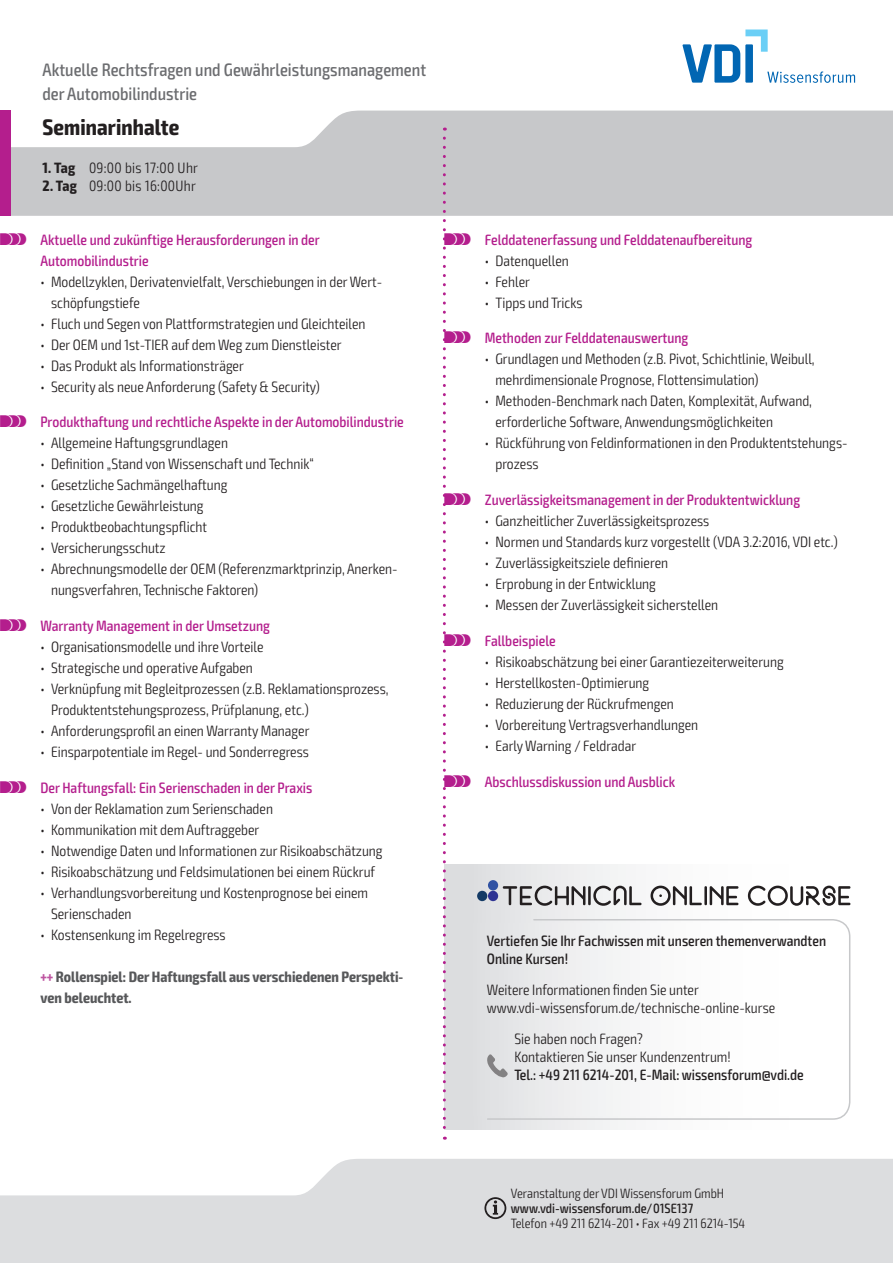
<style>
.page{position:relative;width:893px;height:1263px;background:#fff}
.page>*{position:absolute;margin:0;border:0;box-sizing:border-box;transform-origin:0 0}
.t1{font:700 condensed 22.5px "Exo 2";letter-spacing:.005em;color:#231f20}
.t2{font:500 condensed 18px/24px "Exo 2";color:#6c6d70}
.t3{font:300 condensed 15px/21px "Exo 2";color:#231f20}
.t4{font:500 condensed 15px/21px "Exo 2";color:#b41e8d}
.t5{font:500 condensed 15px/18px "Exo 2";color:#231f20}
.t6{font:700 condensed 15px/21px "Exo 2";color:#57585a}
.t7{font:300 condensed 15px "Exo 2";letter-spacing:.02em;color:#231f20}
.t8{font:300 condensed 13.5px "Exo 2";color:#231f20}
.t9{font:500 condensed 13.5px "Exo 2";color:#231f20}
.s1{font-weight:700}
.s2{font-family:"VDI Iconset S4 A Regular";font-weight:400;font-stretch:normal}
.s3{color:#be55a1}
</style>
<div class="page">
<svg style="left:0;top:1159px;width:893px;height:104px;background:#e0e1e3"></svg>
<svg style="left:11px;top:111px;width:882px;height:105px;background:#cdced0"></svg>
<div style="left:0;top:111px;width:11px;height:105px;background:#b41e8d"></div>
<svg style="left:484px;top:1197px;width:22px;height:22px"></svg>
<svg style="left:682px;top:30px;width:173px;height:53px"></svg>
<div style="left:444px;top:864px;width:406px;height:265px;background:linear-gradient(to right,#dfe0e2,#fff)"></div>
<svg style="left:486px;top:918px;width:365px;height:202px"></svg>
<div style="left:444px;top:924px;width:394px;height:191px;background:linear-gradient(to right,#dfe0e2,#fff)"></div>
<svg style="left:487px;top:1054px;width:21px;height:24px"></svg>
<div style="left:488px;top:880px;width:10px;height:10px;background:#3052a3;border-radius:50%"></div>
<div style="left:477px;top:891px;width:10px;height:10px;background:#133a65;border-radius:50%"></div>
<div style="left:488px;top:891px;width:10px;height:10px;background:#2e3393;border-radius:50%"></div>
<svg style="left:503px;top:886px;width:138px;height:20px"></svg>
<svg style="left:650px;top:886px;width:88px;height:20px"></svg>
<svg style="left:748px;top:886px;width:102px;height:20px"></svg>
<svg style="left:443px;top:138px;width:3px;height:1002px"></svg>
<p class="t2" style="left:43px;top:58px;width:385px">Aktuelle Rechtsfragen und Gewährleistungsmanagement der Automobilindustrie</p>
<h1 class="t1" style="left:43px;top:113px;width:138px">Seminarinhalte</h1>
<p class="t7" style="left:43px;top:159px;width:157px"><span class="s1">1. Tag</span> 09:00 bis 17:00 Uhr</p>
<p class="t7" style="left:43px;top:177px;width:155px"><span class="s1">2. Tag</span> 09:00 bis 16:00Uhr</p>
<p class="t4" style="left:40px;top:229px;width:281px;text-indent:-40px"><span class="s2">S</span> Aktuelle und zukünftige Herausforderungen in der<br>Automobilindustrie</p>
<p class="t3" style="left:51px;top:271px;width:333px;text-indent:-11px">• Modellzyklen, Derivatenvielfalt, Verschiebungen in der Wert&shy;schöpfungstiefe</p>
<p class="t3" style="left:40px;top:313px;width:327px">• Fluch und Segen von Plattformstrategien und Gleichteilen</p>
<p class="t3" style="left:40px;top:334px;width:303px">• Der OEM und 1st-TIER auf dem Weg zum Dienstleister</p>
<p class="t3" style="left:40px;top:355px;width:205px">• Das Produkt als Informationsträger</p>
<p class="t3" style="left:40px;top:376px;width:281px">• Security als neue Anforderung (Safety &amp; Security)</p>
<p class="t4" style="left:0;top:412px;width:405px"><span class="s2">S</span> Produkthaftung und rechtliche Aspekte in der Automobilindustrie</p>
<p class="t3" style="left:40px;top:433px;width:189px">• Allgemeine Haftungsgrundlagen</p>
<p class="t3" style="left:40px;top:454px;width:275px">• Definition „Stand von Wissenschaft und Technik“</p>
<p class="t3" style="left:40px;top:475px;width:189px">• Gesetzliche Sachmängelhaftung</p>
<p class="t3" style="left:40px;top:496px;width:165px">• Gesetzliche Gewährleistung</p>
<p class="t3" style="left:40px;top:517px;width:168px">• Produktbeobachtungspflicht</p>
<p class="t3" style="left:40px;top:538px;width:127px">• Versicherungsschutz</p>
<p class="t3" style="left:51px;top:559px;width:348px;text-indent:-11px">• Abrechnungsmodelle der OEM (Referenzmarktprinzip, Anerken&shy;nungsverfahren, Technische Faktoren)</p>
<p class="t4" style="left:0;top:616px;width:271px"><span class="s2">S</span> Warranty Management in der Umsetzung</p>
<p class="t3" style="left:40px;top:637px;width:225px">• Organisationsmodelle und ihre Vorteile</p>
<p class="t3" style="left:40px;top:658px;width:214px">• Strategische und operative Aufgaben</p>
<p class="t3" style="left:51px;top:679px;width:339px;text-indent:-11px">• Verknüpfung mit Begleitprozessen (z.B. Reklamationsprozess,<br>Produktentstehungsprozess, Prüfplanung, etc.)</p>
<p class="t3" style="left:40px;top:721px;width:271px">• Anforderungsprofil an einen Warranty Manager</p>
<p class="t3" style="left:40px;top:742px;width:270px">• Einsparpotentiale im Regel- und Sonderregress</p>
<p class="t4" style="left:0;top:778px;width:314px"><span class="s2">S</span> Der Haftungsfall: Ein Serienschaden in der Praxis</p>
<p class="t3" style="left:40px;top:799px;width:234px">• Von der Reklamation zum Serienschaden</p>
<p class="t3" style="left:40px;top:820px;width:221px">• Kommunikation mit dem Auftraggeber</p>
<p class="t3" style="left:40px;top:841px;width:344px">• Notwendige Daten und Informationen zur Risikoabschätzung</p>
<p class="t3" style="left:40px;top:862px;width:336px">• Risikoabschätzung und Feldsimulationen bei einem Rückruf</p>
<p class="t3" style="left:51px;top:883px;width:319px;text-indent:-11px">• Verhandlungsvorbereitung und Kostenprognose bei einem<br>Serienschaden</p>
<p class="t3" style="left:40px;top:925px;width:187px">• Kostensenkung im Regelregress</p>
<p class="t6" style="left:40px;top:967px;width:364px"><span class="s3">+++</span> Rollenspiel: Der Haftungsfall aus verschiedenen Perspekti&shy;ven beleuchtet.</p>
<p class="t4" style="left:444px;top:229px;width:310px"><span class="s2">S</span> Felddatenerfassung und Felddatenaufbereitung</p>
<p class="t3" style="left:485px;top:250px;width:86px">• Datenquellen</p>
<p class="t3" style="left:485px;top:271px;width:47px">• Fehler</p>
<p class="t3" style="left:485px;top:292px;width:99px">• Tipps und Tricks</p>
<p class="t4" style="left:444px;top:328px;width:246px"><span class="s2">S</span> Methoden zur Felddatenauswertung</p>
<p class="t3" style="left:495px;top:349px;width:321px;text-indent:-11px">• Grundlagen und Methoden (z.B. Pivot, Schichtlinie, Weibull, mehrdimensionale Prognose, Flottensimulation)</p>
<p class="t3" style="left:495px;top:391px;width:318px;text-indent:-11px">• Methoden-Benchmark nach Daten, Komplexität, Aufwand, erforderliche Software, Anwendungsmöglichkeiten</p>
<p class="t3" style="left:495px;top:433px;width:354px;text-indent:-11px">• Rückführung von Feldinformationen in den Produktentstehungs&shy;prozess</p>
<p class="t4" style="left:444px;top:490px;width:357px"><span class="s2">S</span> Zuverlässigkeitsmanagement in der Produktentwicklung</p>
<p class="t3" style="left:485px;top:511px;width:226px">• Ganzheitlicher Zuverlässigkeitsprozess</p>
<p class="t3" style="left:485px;top:532px;width:355px">• Normen und Standards kurz vorgestellt (VDA 3.2:2016, VDI etc.)</p>
<p class="t3" style="left:485px;top:553px;width:185px">• Zuverlässigkeitsziele definieren</p>
<p class="t3" style="left:485px;top:574px;width:173px">• Erprobung in der Entwicklung</p>
<p class="t3" style="left:485px;top:595px;width:235px">• Messen der Zuverlässigkeit sicherstellen</p>
<p class="t4" style="left:444px;top:631px;width:113px"><span class="s2">S</span> Fallbeispiele</p>
<p class="t3" style="left:485px;top:652px;width:301px">• Risikoabschätzung bei einer Garantiezeiterweiterung</p>
<p class="t3" style="left:485px;top:673px;width:166px">• Herstellkosten-Optimierung</p>
<p class="t3" style="left:485px;top:694px;width:191px">• Reduzierung der Rückrufmengen</p>
<p class="t3" style="left:485px;top:715px;width:215px">• Vorbereitung Vertragsverhandlungen</p>
<p class="t3" style="left:485px;top:736px;width:153px">• Early Warning / Feldradar</p>
<p class="t4" style="left:444px;top:772px;width:232px"><span class="s2">S</span> Abschlussdiskussion und Ausblick</p>
<p class="t5" style="left:487px;top:932px;width:341px">Vertiefen Sie Ihr Fachwissen mit unseren themenverwandten<br>Online Kursen!</p>
<p class="t3" style="left:487px;top:981px;width:290px;line-height:18px">Weitere Informationen finden Sie unter www.vdi-wissensforum.de/technische-online-kurse</p>
<p class="t3" style="left:514px;top:1030px;width:218px;line-height:18px">Sie haben noch Fragen?<br>Kontaktieren Sie unser Kundenzentrum!</p>
<p class="t5" style="left:514px;top:1066px;width:291px">Tel.: +49 211 6214-201, E-Mail: wissensforum@vdi.de</p>
<p class="t8" style="left:511px;top:1185px;width:215px">Veranstaltung der VDI Wissensforum GmbH</p>
<p class="t9" style="left:511px;top:1200px;width:184px">www.vdi-wissensforum.de/01SE137</p>
<p class="t8" style="left:511px;top:1215px;width:236px">Telefon +49 211 6214-201 • Fax +49 211 6214-154</p>
</div>
